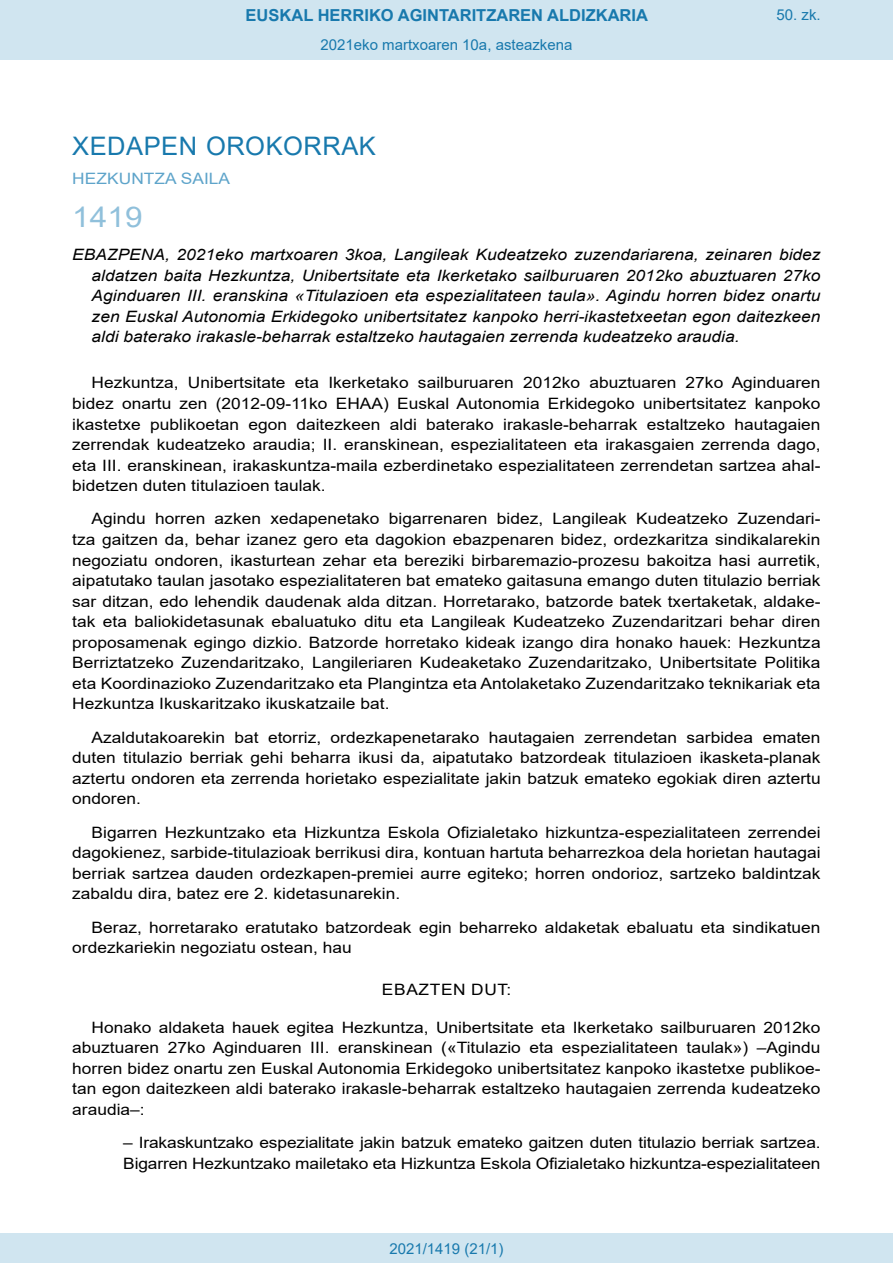
<style>
.page{position:relative;width:893px;height:1263px;background:#fff}
.page>*{position:absolute;margin:0;border:0;box-sizing:border-box;transform-origin:0 0}
.BOPVOrden{font:28.5px "Arial";color:#90c0db;scale:1.11 1}
.BOPVSeccion{font:25.5px "Arial";letter-spacing:.02em;color:#1879ad}
.t1{font:700 16.5px "Arial";color:#1879ad}
.BOPVDetalle{font:15.6px/20.5px "Arial";color:#000;text-align:justify;scale:1.11 1}
.BOPVTitulo{font:italic 15.6px/20.5px "Arial";color:#000;text-align:justify;scale:1.11 1}
.BOPVDetalle2{font:15.6px/20.5px "Arial";letter-spacing:-.01em;color:#000;scale:1.11 1}
.BOPVOrganismo{font:15.6px "Arial";letter-spacing:.005em;color:#5ea4ca;scale:1.11 1}
.BOPVClave{font:15.6px "Arial";letter-spacing:.035em;color:#000;scale:1.11 1}
.Paginacion_Centro{font:15px "Arial";color:#1879ad}
</style>
<div class="page">
<div style="left:0;top:0;width:893px;height:60px;background:#d0e5f0"></div>
<div style="left:0;top:1233px;width:893px;height:30px;background:#d0e5f0"></div>
<p class="t1" style="left:246px;top:3px;width:404px">EUSKAL HERRIKO AGINTARITZAREN ALDIZKARIA</p>
<p class="Paginacion_Centro" style="left:321px;top:35px;width:253px">2021eko martxoaren 10a, asteazkena</p>
<p class="Paginacion_Centro" style="left:776px;top:5px;width:46px">50. zk.</p>
<p class="BOPVSeccion" style="left:72px;top:128px;width:305px">XEDAPEN OROKORRAK</p>
<p class="BOPVOrganismo" style="left:72px;top:168px;width:144px">HEZKUNTZA SAILA</p>
<p class="BOPVOrden" style="left:72px;top:197px;width:65px">1419</p>
<p class="BOPVTitulo" style="left:92px;top:245px;width:658px;text-indent:-19px">EBAZPENA, 2021eko martxoaren 3koa, Langileak Kudeatzeko zuzendariarena, zeinaren bidez aldatzen baita Hezkuntza, Unibertsitate eta Ikerketako sailburuaren 2012ko abuztuaren 27ko Aginduaren III. eranskina «Titulazioen eta espezialitateen taula». Agindu horren bidez onartu zen Euskal Autonomia Erkidegoko unibertsitatez kanpoko herri-ikastetxeetan egon daitezkeen aldi baterako irakasle-beharrak estaltzeko hautagaien zerrenda kudeatzeko araudia.</p>
<p class="BOPVDetalle" style="left:72px;top:373px;width:676px;text-indent:19px">Hezkuntza, Unibertsitate eta Ikerketako sailburuaren 2012ko abuztuaren 27ko Aginduaren bidez onartu zen (2012-09-11ko EHAA) Euskal Autonomia Erkidegoko unibertsitatez kanpoko ikastetxe publikoetan egon daitezkeen aldi baterako irakasle-beharrak estaltzeko hautagaien zerrendak kudeatzeko araudia; II. eranskinean, espezialitateen eta irakasgaien zerrenda dago, eta III. eranskinean, irakaskuntza-maila ezberdinetako espezialitateen zerrendetan sartzea ahal&shy;bidetzen duten titulazioen taulak.</p>
<p class="BOPVDetalle" style="left:72px;top:509px;width:676px;text-indent:19px">Agindu horren azken xedapenetako bigarrenaren bidez, Langileak Kudeatzeko Zuzendari&shy;tza gaitzen da, behar izanez gero eta dagokion ebazpenaren bidez, ordezkaritza sindikalarekin negoziatu ondoren, ikasturtean zehar eta bereziki birbaremazio-prozesu bakoitza hasi aurretik, aipatutako taulan jasotako espezialitateren bat emateko gaitasuna emango duten titulazio berriak sar ditzan, edo lehendik daudenak alda ditzan. Horretarako, batzorde batek txertaketak, aldake&shy;tak eta baliokidetasunak ebaluatuko ditu eta Langileak Kudeatzeko Zuzendaritzari behar diren proposamenak egingo dizkio. Batzorde horretako kideak izango dira honako hauek: Hezkuntza Berriztatzeko Zuzendaritzako, Langileriaren Kudeaketako Zuzendaritzako, Unibertsitate Politika eta Koordinazioko Zuzendaritzako eta Plangintza eta Antolaketako Zuzendaritzako teknikariak eta Hezkuntza Ikuskaritzako ikuskatzaile bat.</p>
<p class="BOPVDetalle" style="left:72px;top:727px;width:676px;text-indent:19px">Azaldutakoarekin bat etorriz, ordezkapenetarako hautagaien zerrendetan sarbidea ematen duten titulazio berriak gehi beharra ikusi da, aipatutako batzordeak titulazioen ikasketa-planak aztertu ondoren eta zerrenda horietako espezialitate jakin batzuk emateko egokiak diren aztertu ondoren.</p>
<p class="BOPVDetalle" style="left:72px;top:822px;width:676px;text-indent:19px">Bigarren Hezkuntzako eta Hizkuntza Eskola Ofizialetako hizkuntza-espezialitateen zerrendei dagokienez, sarbide-titulazioak berrikusi dira, kontuan hartuta beharrezkoa dela horietan hautagai berriak sartzea dauden ordezkapen-premiei aurre egiteko; horren ondorioz, sartzeko baldintzak zabaldu dira, batez ere 2. kidetasunarekin.</p>
<p class="BOPVDetalle" style="left:72px;top:917px;width:676px;text-indent:19px">Beraz, horretarako eratutako batzordeak egin beharreko aldaketak ebaluatu eta sindikatuen ordezkariekin negoziatu ostean, hau</p>
<p class="BOPVClave" style="left:382px;top:979px;width:118px">EBAZTEN DUT:</p>
<p class="BOPVDetalle" style="left:72px;top:1017px;width:676px;text-indent:19px">Honako aldaketa hauek egitea Hezkuntza, Unibertsitate eta Ikerketako sailburuaren 2012ko abuztuaren 27ko Aginduaren III. eranskinean («Titulazio eta espezialitateen taulak») –Agindu horren bidez onartu zen Euskal Autonomia Erkidegoko unibertsitatez kanpoko ikastetxe publikoe&shy;tan egon daitezkeen aldi baterako irakasle-beharrak estaltzeko hautagaien zerrenda kudeatzeko araudia–:</p>
<p class="BOPVDetalle2" style="left:123px;top:1132px;width:630px">– Irakaskuntzako espezialitate jakin batzuk emateko gaitzen duten titulazio berriak sartzea.<br>Bigarren Hezkuntzako mailetako eta Hizkuntza Eskola Ofizialetako hizkuntza-espezialitateen</p>
<p class="Paginacion_Centro" style="left:389px;top:1238px;width:116px">2021/1419 (21/1)</p>
</div>
